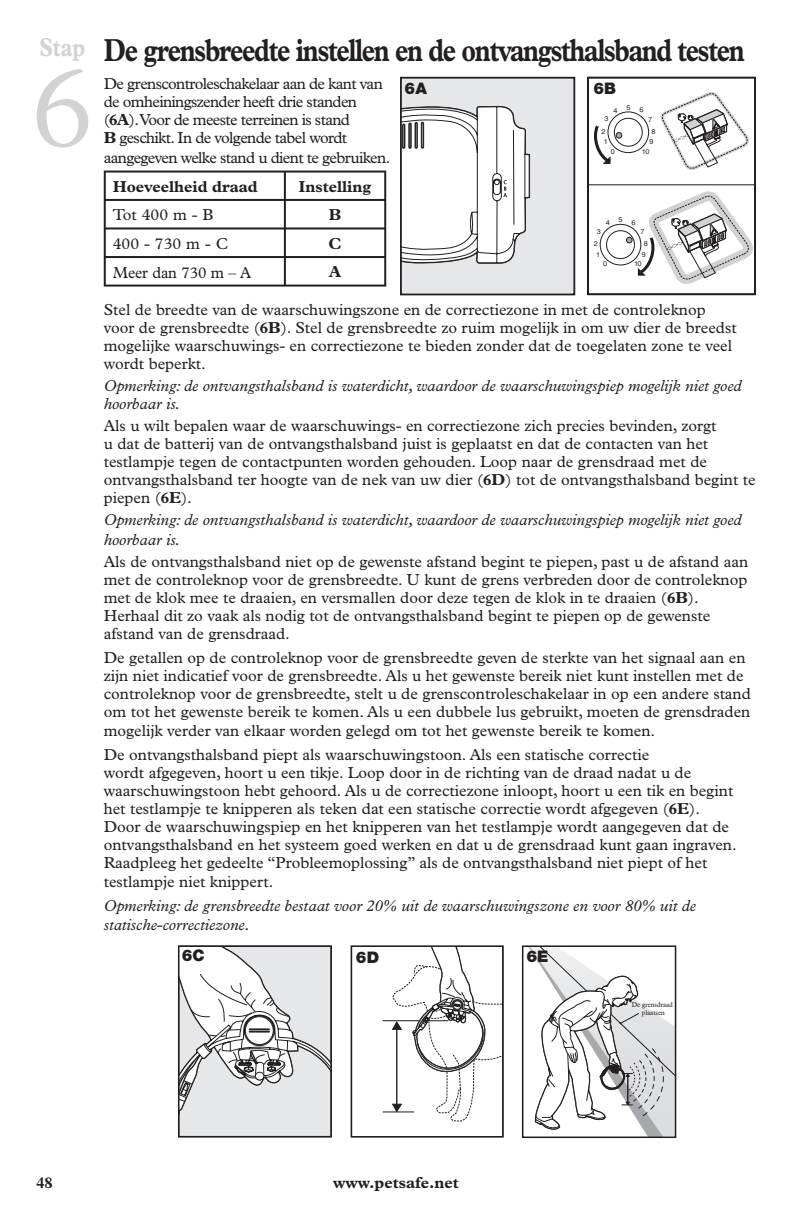
<style>
.page{position:relative;width:792px;height:1224px;background:#fff}
.page>*{position:absolute;margin:0;border:0;box-sizing:border-box;transform-origin:0 0}
.t1{font:300 116px "Plantin";color:#d1d2d4}
.t2{font:700 32px "Plantin";letter-spacing:-.05em;color:#231f20;scale:.8 1}
.t3{font:700 26px "Plantin";color:#d1d2d4;scale:.8 1}
.t4{font:16px/18px "Plantin";color:#231f20}
.t5{font:italic 16px/19.2px "Plantin";color:#231f20}
.t6{font:16px/18.2px "Plantin";letter-spacing:-.04em;color:#231f20}
.t7{font:700 16px "Plantin";color:#231f20}
.t8{font:16px "Plantin";color:#231f20;scale:.96 1}
.t9{font:900 16px "Helvetica Neue";color:#231f20}
.t10{font:7.2px/8.6px "Plantin";color:#231f20;text-align:center;scale:.9 1}
.t11{font:6.8px "Helvetica";color:#231f20;scale:1.1 1}
.s1{font-weight:700}
</style>
<div class="page">
<hr style="left:104px;top:171px;width:181px;height:2px;background:#231f20">
<hr style="left:104px;top:173px;width:2px;height:26px;background:#231f20">
<hr style="left:285px;top:171px;width:101px;height:2px;background:#231f20">
<hr style="left:284px;top:173px;width:2px;height:26px;background:#231f20">
<hr style="left:384px;top:173px;width:2px;height:26px;background:#231f20">
<hr style="left:104px;top:199px;width:181px;height:2px;background:#231f20">
<hr style="left:104px;top:201px;width:2px;height:26px;background:#231f20">
<hr style="left:285px;top:199px;width:101px;height:2px;background:#231f20">
<hr style="left:284px;top:201px;width:2px;height:26px;background:#231f20">
<hr style="left:384px;top:201px;width:2px;height:26px;background:#231f20">
<hr style="left:104px;top:227px;width:181px;height:2px;background:#231f20">
<hr style="left:104px;top:229px;width:2px;height:27px;background:#231f20">
<hr style="left:285px;top:227px;width:101px;height:2px;background:#231f20">
<hr style="left:284px;top:229px;width:2px;height:27px;background:#231f20">
<hr style="left:384px;top:229px;width:2px;height:27px;background:#231f20">
<hr style="left:104px;top:256px;width:181px;height:2px;background:#231f20">
<hr style="left:104px;top:258px;width:2px;height:27px;background:#231f20">
<hr style="left:285px;top:256px;width:101px;height:2px;background:#231f20">
<hr style="left:284px;top:258px;width:2px;height:27px;background:#231f20">
<hr style="left:384px;top:258px;width:2px;height:27px;background:#231f20">
<hr style="left:104px;top:285px;width:181px;height:2px;background:#231f20">
<hr style="left:285px;top:285px;width:101px;height:2px;background:#231f20">
<div style="left:401px;top:78px;width:173px;height:216px;background:#e6e7e8"></div>
<svg style="left:403px;top:105px;width:128px;height:159px;background:#e7e7e7"></svg>
<div style="left:400px;top:77px;width:175px;height:218px;border:2px solid #231f20"></div>
<svg style="left:181px;top:948px;width:148px;height:187px"></svg>
<div style="left:178px;top:945px;width:154px;height:193px;border:2px solid #231f20"></div>
<svg style="left:526px;top:945px;width:151px;height:194px"></svg>
<svg style="left:382px;top:948px;width:119px;height:174px"></svg>
<div style="left:351px;top:945px;width:153px;height:193px;border:2px solid #231f20"></div>
<svg style="left:587px;top:77px;width:169px;height:218px"></svg>
<h3 class="t3" style="left:39px;top:38px;width:59px">Stap</h3>
<h1 class="t1" style="left:31px;top:66px;width:64px">6</h1>
<h2 class="t2" style="left:104px;top:39px;width:803px">De grensbreedte instellen en de ontvangsthalsband testen</h2>
<p class="t6" style="left:104px;top:76px;width:288px">De grenscontroleschakelaar aan de kant van de omheiningszender heeft drie standen (<span class="s1">6A</span>). Voor de meeste terreinen is stand<br><span class="s1">B</span> geschikt. In de volgende tabel wordt aangegeven welke stand u dient te gebruiken.</p>
<p class="t7" style="left:113px;top:181px;width:146px">Hoeveelheid draad</p>
<p class="t7" style="left:299px;top:181px;width:74px">Instelling</p>
<p class="t4" style="left:113px;top:207px;width:102px">Tot 400 m - B</p>
<p class="t7" style="left:329px;top:209px;width:14px">B</p>
<p class="t4" style="left:113px;top:236px;width:117px">400 - 730 m - C</p>
<p class="t7" style="left:329px;top:238px;width:14px">C</p>
<p class="t8" style="left:113px;top:266px;width:146px">Meer dan 730 m – A</p>
<p class="t7" style="left:329px;top:266px;width:14px">A</p>
<p class="t9" style="left:405px;top:83px;width:24px">6A</p>
<p class="t9" style="left:593px;top:83px;width:24px">6B</p>
<p class="t11" style="left:626px;top:105px;width:5px">5</p>
<p class="t11" style="left:613px;top:108px;width:5px">4</p>
<p class="t11" style="left:602px;top:129px;width:5px">2</p>
<p class="t11" style="left:652px;top:129px;width:5px">8</p>
<p class="t11" style="left:642px;top:149px;width:8px">10</p>
<p class="t11" style="left:619px;top:217px;width:5px">5</p>
<p class="t11" style="left:606px;top:220px;width:5px">4</p>
<p class="t11" style="left:594px;top:241px;width:5px">2</p>
<p class="t11" style="left:644px;top:241px;width:5px">8</p>
<p class="t11" style="left:634px;top:262px;width:8px">10</p>
<p class="t4" style="left:104px;top:302px;width:634px">Stel de breedte van de waarschuwingszone en de correctiezone in met de controleknop voor de grensbreedte (<span class="s1">6B</span>). Stel de grensbreedte zo ruim mogelijk in om uw dier de breedst mogelijke waarschuwings- en correctiezone te bieden zonder dat de toegelaten zone te veel wordt beperkt.</p>
<p class="t5" style="left:104px;top:378px;width:639px;line-height:18px">Opmerking: de ontvangsthalsband is waterdicht, waardoor de waarschuwingspiep mogelijk niet goed hoorbaar is.</p>
<p class="t4" style="left:104px;top:418px;width:653px">Als u wilt bepalen waar de waarschuwings- en correctiezone zich precies bevinden, zorgt<br>u dat de batterij van de ontvangsthalsband juist is geplaatst en dat de contacten van het testlampje tegen de contactpunten worden gehouden. Loop naar de grensdraad met de ontvangsthalsband ter hoogte van de nek van uw dier (<span class="s1">6D</span>) tot de ontvangsthalsband begint te piepen (<span class="s1">6E</span>).</p>
<p class="t5" style="left:104px;top:512px;width:639px">Opmerking: de ontvangsthalsband is waterdicht, waardoor de waarschuwingspiep mogelijk niet goed hoorbaar is.</p>
<p class="t4" style="left:104px;top:554px;width:646px">Als de ontvangsthalsband niet op de gewenste afstand begint te piepen, past u de afstand aan met de controleknop voor de grensbreedte. U kunt de grens verbreden door de controleknop met de klok mee te draaien, en versmallen door deze tegen de klok in te draaien (<span class="s1">6B</span>).<br>Herhaal dit zo vaak als nodig tot de ontvangsthalsband begint te piepen op de gewenste afstand van de grensdraad.</p>
<p class="t4" style="left:104px;top:649px;width:649px">De getallen op de controleknop voor de grensbreedte geven de sterkte van het signaal aan en zijn niet indicatief voor de grensbreedte. Als u het gewenste bereik niet kunt instellen met de controleknop voor de grensbreedte, stelt u de grenscontroleschakelaar in op een andere stand om tot het gewenste bereik te komen. Als u een dubbele lus gebruikt, moeten de grensdraden mogelijk verder van elkaar worden gelegd om tot het gewenste bereik te komen.</p>
<p class="t4" style="left:104px;top:747px;width:634px">De ontvangsthalsband piept als waarschuwingstoon. Als een statische correctie<br>wordt afgegeven, hoort u een tikje. Loop door in de richting van de draad nadat u de waarschuwingstoon hebt gehoord. Als u de correctiezone inloopt, hoort u een tik en begint het testlampje te knipperen als teken dat een statische correctie wordt afgegeven (<span class="s1">6E</span>).<br>Door de waarschuwingspiep en het knipperen van het testlampje wordt aangegeven dat de ontvangsthalsband en het systeem goed werken en dat u de grensdraad kunt gaan ingraven.<br>Raadpleeg het gedeelte “Probleemoplossing” als de ontvangsthalsband niet piept of het testlampje niet knippert.</p>
<p class="t5" style="left:104px;top:897px;width:594px">Opmerking: de grensbreedte bestaat voor 20% uit de waarschuwingszone en voor 80% uit de statische-correctiezone.</p>
<p class="t9" style="left:182px;top:950px;width:24px">6C</p>
<p class="t10" style="left:632px;top:1000px;width:47px">De grensdraad plaatsen</p>
<p class="t9" style="left:356px;top:951px;width:25px">6D</p>
<p class="t9" style="left:526px;top:951px;width:23px">6E</p>
<p class="t7" style="left:36px;top:1177px;width:18px">48</p>
<p class="t7" style="left:333px;top:1177px;width:127px">www.petsafe.net</p>
</div>
